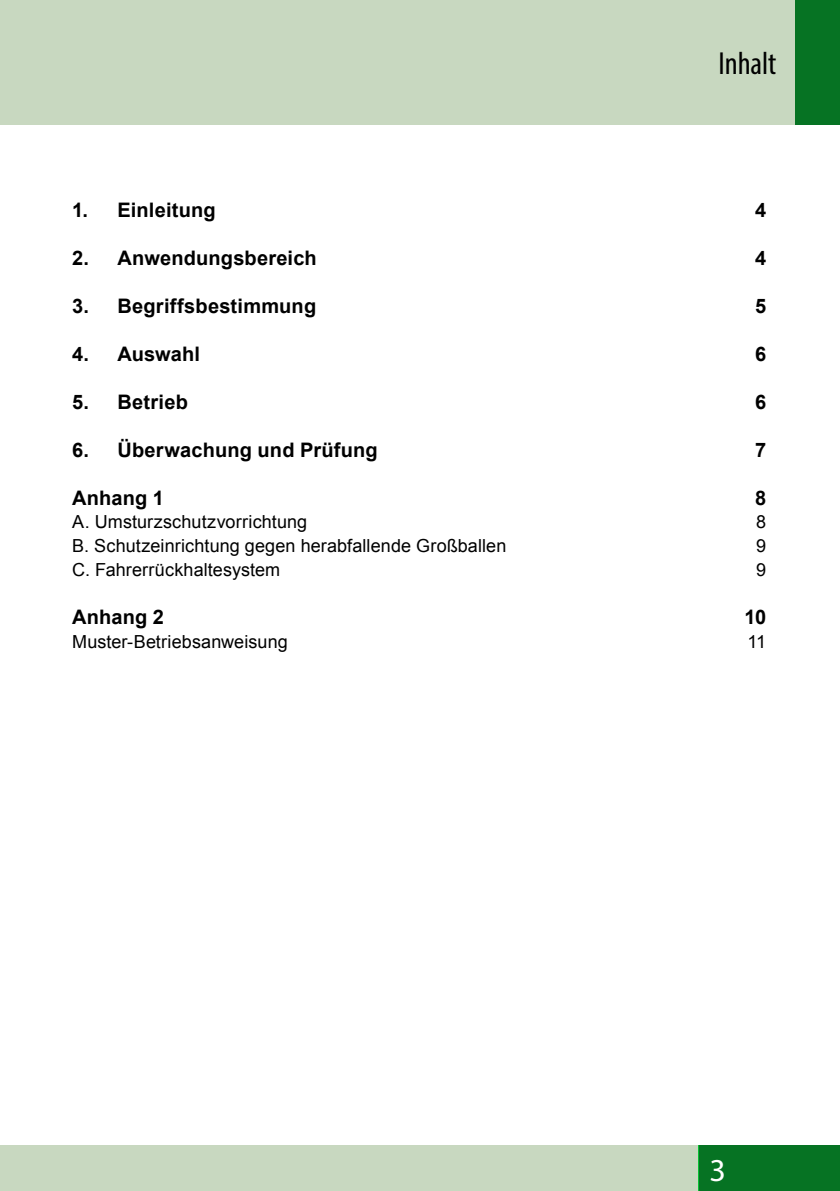
<style>
.page{position:relative;width:840px;height:1191px;background:#fff}
.page>*{position:absolute;margin:0;border:0;box-sizing:border-box;transform-origin:0 0}
.t1{font:condensed 32px "Myriad Pro";letter-spacing:-.005em;color:#000}
.t2{font:32px "Myriad Pro";color:#fff}
.t3{font:700 20px "Arial";letter-spacing:.01em;color:#000}
.t4{font:18px "Arial";letter-spacing:.005em;color:#000}
</style>
<div class="page">
<div style="left:697px;top:1145px;width:142px;height:46px;background:#067323"></div>
<div style="left:794px;top:0;width:45px;height:125px;background:#067323"></div>
<div style="left:0;top:0;width:794px;height:125px;background:#c8d8c0"></div>
<div style="left:0;top:1145px;width:697px;height:46px;background:#c8d8c0"></div>
<h1 class="t1" style="left:718px;top:44px;width:59px">Inhalt</h1>
<p class="t3" style="left:72px;top:196px;width:145px">1. Einleitung</p>
<p class="t3" style="left:754px;top:196px;width:13px">4</p>
<p class="t3" style="left:72px;top:244px;width:246px">2. Anwendungsbereich</p>
<p class="t3" style="left:754px;top:244px;width:13px">4</p>
<p class="t3" style="left:72px;top:292px;width:245px">3. Begriffsbestimmung</p>
<p class="t3" style="left:754px;top:292px;width:13px">5</p>
<p class="t3" style="left:72px;top:340px;width:129px">4. Auswahl</p>
<p class="t3" style="left:754px;top:340px;width:13px">6</p>
<p class="t3" style="left:72px;top:388px;width:117px">5. Betrieb</p>
<p class="t3" style="left:754px;top:388px;width:13px">6</p>
<p class="t3" style="left:72px;top:436px;width:307px">6. Überwachung und Prüfung</p>
<p class="t3" style="left:754px;top:436px;width:13px">7</p>
<p class="t3" style="left:72px;top:484px;width:93px">Anhang 1</p>
<p class="t3" style="left:754px;top:484px;width:13px">8</p>
<p class="t4" style="left:72px;top:510px;width:236px">A. Umsturzschutzvorrichtung</p>
<p class="t4" style="left:755px;top:510px;width:12px">8</p>
<p class="t4" style="left:72px;top:534px;width:435px">B. Schutzeinrichtung gegen herabfallende Großballen</p>
<p class="t4" style="left:755px;top:534px;width:12px">9</p>
<p class="t4" style="left:72px;top:558px;width:209px">C. Fahrerrückhaltesystem</p>
<p class="t4" style="left:755px;top:558px;width:12px">9</p>
<p class="t3" style="left:72px;top:604px;width:93px">Anhang 2</p>
<p class="t3" style="left:744px;top:604px;width:23px">10</p>
<p class="t4" style="left:72px;top:630px;width:217px">Muster-Betriebsanweisung</p>
<p class="t4" style="left:747px;top:630px;width:20px">11</p>
<h1 class="t2" style="left:709px;top:1150px;width:18px">3</h1>
</div>
